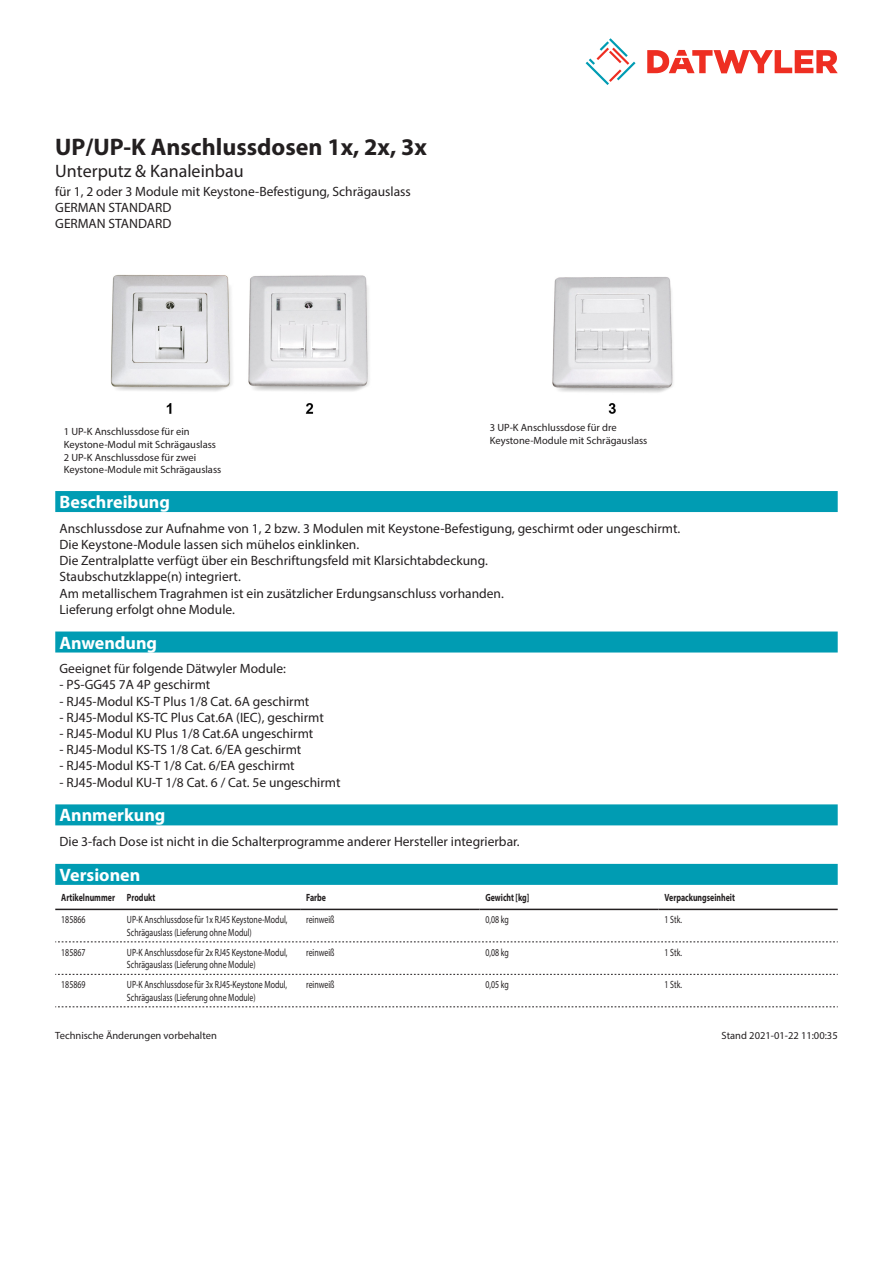
<style>
.page{position:relative;width:893px;height:1263px;background:#fff}
.page>*{position:absolute;margin:0;border:0;box-sizing:border-box;transform-origin:0 0}
.Product_Head{font:700 24px "Myriad Pro";color:#231f20}
.Standard_Head_Proper{font:700 18px "Myriad Pro";color:#fff}
.SubHead{font:18px "Myriad Pro";color:#231f20}
.Standard_text{font:13.5px/16.2px "Myriad Pro";color:#231f20}
.myriadlight{font:10.5px/12.6px "Myriad Pro";color:#231f20;scale:.75 1}
.imagetext{font:10.5px/12.6px "Myriad Pro";color:#231f20}
.myriadbold{font:700 10.5px "Myriad Pro";color:#231f20;scale:.75 1}
.Footnote{font:10.5px "Myriad Pro";color:#231f20}
</style>
<div class="page">
<svg style="left:586px;top:38px;width:49px;height:47px"></svg>
<svg style="left:647px;top:50px;width:191px;height:23px"></svg>
<div style="left:55px;top:804px;width:783px;height:21px;background:#009cb3"></div>
<img style="left:110px;top:274px;width:260px;height:140px">
<img style="left:552px;top:277px;width:121px;height:137px">
<div style="left:55px;top:864px;width:783px;height:21px;background:#009cb3"></div>
<hr style="left:55px;top:909px;width:66px;height:1px;background:#231f20">
<hr style="left:121px;top:909px;width:179px;height:1px;background:#231f20">
<hr style="left:300px;top:909px;width:179px;height:1px;background:#231f20">
<hr style="left:479px;top:909px;width:179px;height:1px;background:#231f20">
<hr style="left:658px;top:909px;width:180px;height:1px;background:#231f20">
<svg style="left:55px;top:942px;width:783px;height:1px"></svg>
<svg style="left:55px;top:974px;width:783px;height:1px"></svg>
<svg style="left:55px;top:1006px;width:783px;height:1px"></svg>
<div style="left:55px;top:491px;width:783px;height:21px;background:#009cb3"></div>
<div style="left:55px;top:631px;width:783px;height:21px;background:#009cb3"></div>
<p class="Product_Head" style="left:55px;top:131px;width:373px">UP/UP-K Anschlussdosen 1x, 2x, 3x</p>
<p class="SubHead" style="left:55px;top:160px;width:190px">Unterputz &amp; Kanaleinbau</p>
<p class="Standard_text" style="left:55px;top:183px;width:357px">für 1, 2 oder 3 Module mit Keystone-Befestigung, Schrägauslass<br>GERMAN STANDARD<br>GERMAN STANDARD</p>
<p class="imagetext" style="left:64px;top:425px;width:159px">1 UP-K Anschlussdose für ein<br>Keystone-Modul mit Schrägauslass<br>2 UP-K Anschlussdose für zwei<br>Keystone-Module mit Schrägauslass</p>
<p class="imagetext" style="left:490px;top:421px;width:159px">3 UP-K Anschlussdose für dre<br>Keystone-Module mit Schrägauslass</p>
<p class="Standard_Head_Proper" style="left:60px;top:490px;width:112px">Beschreibung</p>
<p class="Standard_text" style="left:60px;top:520px;width:622px">Anschlussdose zur Aufnahme von 1, 2 bzw. 3 Modulen mit Keystone-Befestigung, geschirmt oder ungeschirmt.<br>Die Keystone-Module lassen sich mühelos einklinken.<br>Die Zentralplatte verfügt über ein Beschriftungsfeld mit Klarsichtabdeckung.<br>Staubschutzklappe(n) integriert.<br>Am metallischem Tragrahmen ist ein zusätzlicher Erdungsanschluss vorhanden.<br>Lieferung erfolgt ohne Module.</p>
<p class="Standard_Head_Proper" style="left:60px;top:631px;width:99px">Anwendung</p>
<p class="Standard_text" style="left:60px;top:660px;width:228px">Geeignet für folgende Dätwyler Module:</p>
<p class="Standard_text" style="left:60px;top:677px;width:152px">- PS-GG45 7A 4P geschirmt</p>
<p class="Standard_text" style="left:60px;top:693px;width:251px">- RJ45-Modul KS-T Plus 1/8 Cat. 6A geschirmt</p>
<p class="Standard_text" style="left:60px;top:709px;width:266px">- RJ45-Modul KS-TC Plus Cat.6A (IEC), geschirmt</p>
<p class="Standard_text" style="left:60px;top:725px;width:255px">- RJ45-Modul KU Plus 1/8 Cat.6A ungeschirmt</p>
<p class="Standard_text" style="left:60px;top:741px;width:243px">- RJ45-Modul KS-TS 1/8 Cat. 6/EA geschirmt</p>
<p class="Standard_text" style="left:60px;top:758px;width:237px">- RJ45-Modul KS-T 1/8 Cat. 6/EA geschirmt</p>
<p class="Standard_text" style="left:60px;top:774px;width:282px">- RJ45-Modul KU-T 1/8 Cat. 6 / Cat. 5e ungeschirmt</p>
<p class="Standard_Head_Proper" style="left:60px;top:804px;width:107px">Annmerkung</p>
<p class="Standard_text" style="left:60px;top:833px;width:462px">Die 3-fach Dose ist nicht in die Schalterprogramme anderer Hersteller integrierbar.</p>
<p class="Standard_Head_Proper" style="left:60px;top:863px;width:82px">Versionen</p>
<p class="myriadbold" style="left:61px;top:890px;width:73px">Artikelnummer</p>
<p class="myriadbold" style="left:127px;top:890px;width:39px">Produkt</p>
<p class="myriadbold" style="left:306px;top:890px;width:28px">Farbe</p>
<p class="myriadbold" style="left:485px;top:890px;width:60px">Gewicht [kg]</p>
<p class="myriadbold" style="left:664px;top:890px;width:95px">Verpackungseinheit</p>
<p class="myriadlight" style="left:61px;top:913px;width:34px">185866</p>
<p class="myriadlight" style="left:127px;top:913px;width:215px">UP-K Anschlussdose für 1x RJ45 Keystone-Modul,<br>Schrägauslass (Lieferung ohne Modul)</p>
<p class="myriadlight" style="left:306px;top:913px;width:39px">reinweiß</p>
<p class="myriadlight" style="left:485px;top:913px;width:33px">0,08 kg</p>
<p class="myriadlight" style="left:664px;top:913px;width:25px">1 Stk.</p>
<p class="myriadlight" style="left:61px;top:946px;width:34px">185867</p>
<p class="myriadlight" style="left:127px;top:946px;width:215px">UP-K Anschlussdose für 2x RJ45 Keystone-Modul,<br>Schrägauslass (Lieferung ohne Module)</p>
<p class="myriadlight" style="left:306px;top:946px;width:39px">reinweiß</p>
<p class="myriadlight" style="left:485px;top:946px;width:33px">0,08 kg</p>
<p class="myriadlight" style="left:664px;top:946px;width:25px">1 Stk.</p>
<p class="myriadlight" style="left:61px;top:978px;width:34px">185869</p>
<p class="myriadlight" style="left:127px;top:978px;width:215px">UP-K Anschlussdose für 3x RJ45-Keystone Modul,<br>Schrägauslass (Lieferung ohne Module)</p>
<p class="myriadlight" style="left:306px;top:978px;width:39px">reinweiß</p>
<p class="myriadlight" style="left:485px;top:978px;width:33px">0,05 kg</p>
<p class="myriadlight" style="left:664px;top:978px;width:25px">1 Stk.</p>
<p class="Footnote" style="left:55px;top:1028px;width:163px">Technische Änderungen vorbehalten</p>
<p class="Footnote" style="left:722px;top:1028px;width:118px">Stand 2021-01-22 11:00:35</p>
</div>
